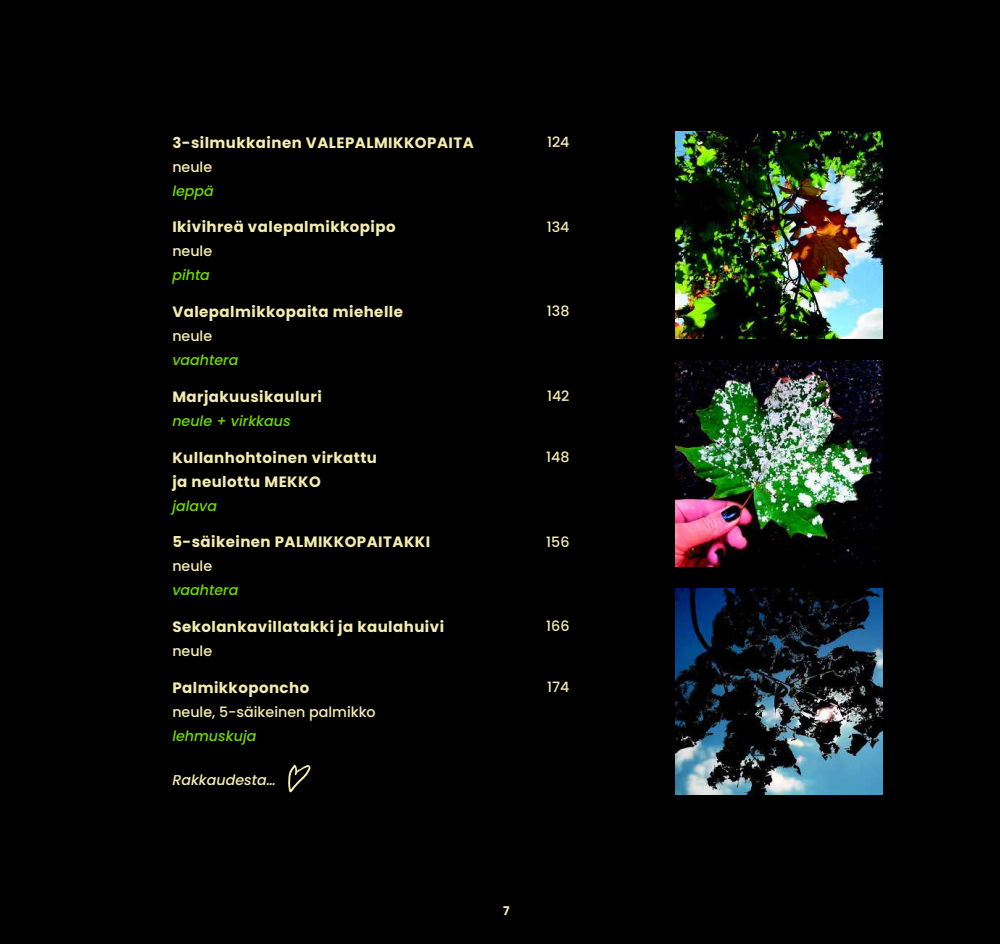
<style>
.page{position:relative;width:1000px;height:944px;background:#fff}
.page>*{position:absolute;margin:0;border:0;box-sizing:border-box;transform-origin:0 0}
.t1{font:700 15px/24px "Poppins";letter-spacing:.03em;color:#f5ecaf}
.t2{font:500 14.25px "Poppins";color:#f5ecaf}
.t3{font:italic 500 14.25px "Poppins";color:#70d900}
.t4{font:italic 500 14.25px "Poppins";color:#f5ecaf}
.t5{font:700 12px "Poppins";color:#f5ecaf}
</style>
<div class="page">
<div style="left:0;top:0;width:999px;height:944px;background:#000"></div>
<img style="left:675px;top:132px;width:206px;height:206px">
<img style="left:675px;top:360px;width:206px;height:207px">
<img style="left:675px;top:588px;width:206px;height:207px">
<img style="left:288px;top:764px;width:23px;height:29px">
<p class="t1" style="left:172px;top:130px;width:303px">3-silmukkainen VALEPALMIKKOPAITA</p>
<p class="t2" style="left:172px;top:158px;width:41px">neule</p>
<p class="t3" style="left:172px;top:182px;width:43px">leppä</p>
<p class="t1" style="left:172px;top:215px;width:225px">Ikivihreä valepalmikkopipo</p>
<p class="t2" style="left:172px;top:243px;width:41px">neule</p>
<p class="t3" style="left:172px;top:267px;width:39px">pihta</p>
<p class="t1" style="left:172px;top:300px;width:232px">Valepalmikkopaita miehelle</p>
<p class="t2" style="left:172px;top:328px;width:41px">neule</p>
<p class="t3" style="left:172px;top:352px;width:68px">vaahtera</p>
<p class="t1" style="left:172px;top:385px;width:151px">Marjakuusikauluri</p>
<p class="t3" style="left:172px;top:413px;width:120px">neule + virkkaus</p>
<p class="t1" style="left:172px;top:445px;width:206px">Kullanhohtoinen virkattu ja neulottu MEKKO</p>
<p class="t3" style="left:172px;top:497px;width:46px">jalava</p>
<p class="t1" style="left:172px;top:530px;width:259px">5-säikeinen PALMIKKOPAITAKKI</p>
<p class="t2" style="left:172px;top:558px;width:41px">neule</p>
<p class="t3" style="left:172px;top:582px;width:68px">vaahtera</p>
<p class="t1" style="left:172px;top:615px;width:273px">Sekolankavillatakki ja kaulahuivi</p>
<p class="t2" style="left:172px;top:643px;width:41px">neule</p>
<p class="t1" style="left:172px;top:676px;width:138px">Palmikkoponcho</p>
<p class="t2" style="left:172px;top:704px;width:205px">neule, 5-säikeinen palmikko</p>
<p class="t3" style="left:172px;top:728px;width:86px">lehmuskuja</p>
<p class="t4" style="left:172px;top:772px;width:105px">Rakkaudesta…</p>
<p class="t2" style="left:547px;top:134px;width:24px">124</p>
<p class="t2" style="left:546px;top:218px;width:24px">134</p>
<p class="t2" style="left:547px;top:303px;width:24px">138</p>
<p class="t2" style="left:547px;top:388px;width:24px">142</p>
<p class="t2" style="left:546px;top:449px;width:25px">148</p>
<p class="t2" style="left:546px;top:533px;width:25px">156</p>
<p class="t2" style="left:546px;top:618px;width:25px">166</p>
<p class="t2" style="left:547px;top:679px;width:24px">174</p>
<p class="t5" style="left:503px;top:904px;width:8px">7</p>
</div>
